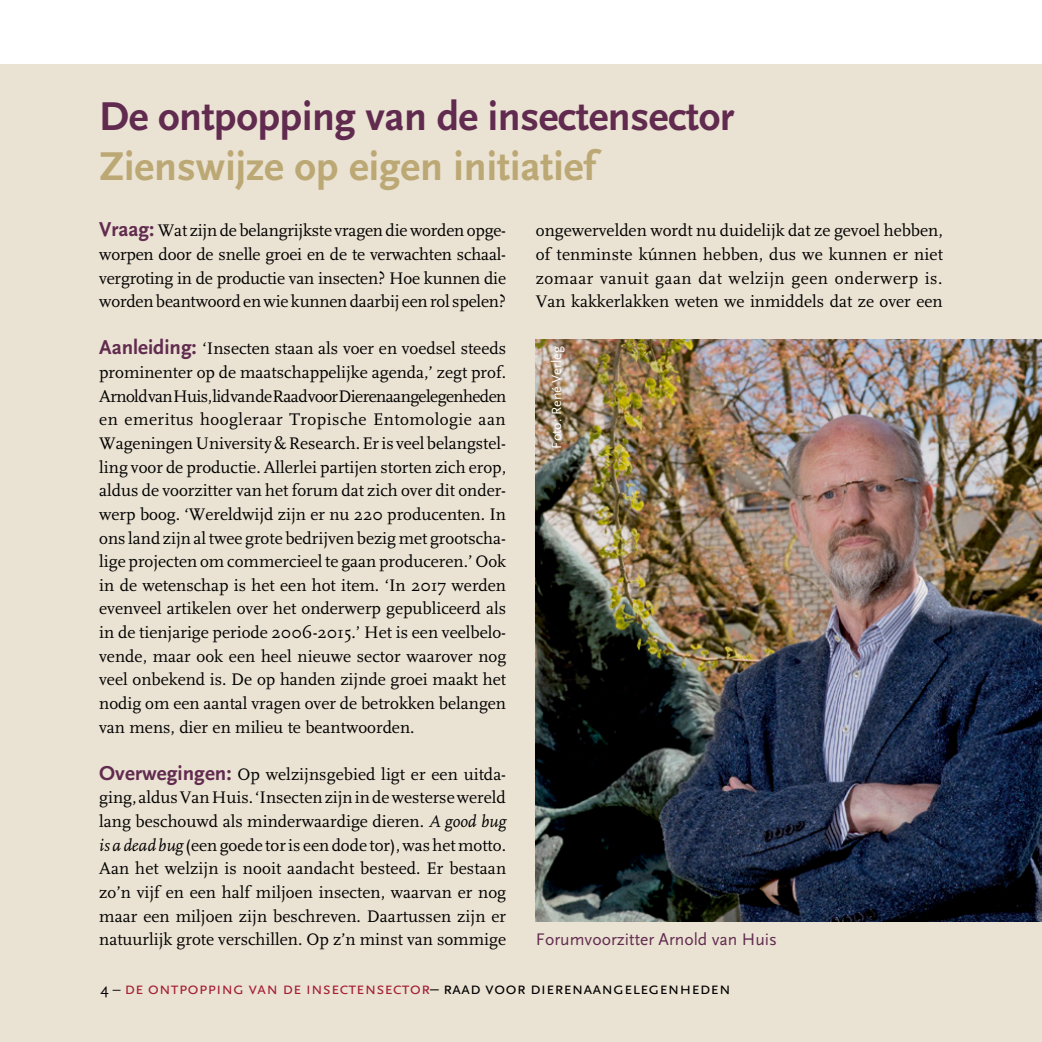
<style>
.page{position:relative;width:1042px;height:1042px;background:#fff}
.page>*{position:absolute;margin:0;border:0;box-sizing:border-box;transform-origin:0 0}
.zienswijze_kop1{font:700 42px "Scala Sans";letter-spacing:-.01em;color:#612b4f}
.zienswijze_kop1-2{font:700 42px "Scala Sans";color:#bca874}
._2-koloms_bodytekst{font:17.5px/23.6px "Scala";color:#000;text-align:justify}
.t1{font:17.5px "Scala Sans Caps";color:#a41e34}
.Onderschrift{font:17.5px "Scala Sans";color:#612b4f}
.Onderschrift-2{font:14px "Scala Sans";color:#fff}
.s1{font-family:"Scala Sans";font-weight:700;font-size:21px;color:#612b4f}
.s2{font-style:italic}
.s3{font-family:"Scala Sans";font-size:15.75px;color:#000}
.s4{color:#000}
</style>
<div class="page">
<div style="left:0;top:64px;width:1042px;height:978px;background:#eae2d2"></div>
<img style="left:536px;top:339px;width:506px;height:582px">
<p class="zienswijze_kop1" style="left:99px;top:94px;width:636px">De ontpopping van de insectensector</p>
<p class="zienswijze_kop1-2" style="left:99px;top:144px;width:498px">Zienswijze op eigen initiatief</p>
<p class="_2-koloms_bodytekst" style="left:536px;top:219px;width:409px">ongewervelden wordt nu duidelijk dat ze gevoel hebben, of tenminste kúnnen hebben, dus we kunnen er niet zomaar vanuit gaan dat welzijn geen onderwerp is.<br>Van kakkerlakken weten we inmiddels dat ze over een</p>
<p class="_2-koloms_bodytekst" style="left:99px;top:219px;width:408px"><span class="s1">Vraag:</span> Wat zijn de belangrijkste vragen die worden opge&shy;worpen door de snelle groei en de te verwachten schaal&shy;vergroting in de productie van insecten? Hoe kunnen die worden beantwoord en wie kunnen daarbij een rol spelen?</p>
<p class="_2-koloms_bodytekst" style="left:99px;top:337px;width:409px"><span class="s1">Aanleiding:</span> ‘Insecten staan als voer en voedsel steeds prominenter op de maatschappelijke agenda,’ zegt prof.<br>Arnold van Huis, lid van de Raad voor Dierenaangelegenheden en emeritus hoogleraar Tropische Entomologie aan Wageningen University &amp; Research. Er is veel belangstel&shy;ling voor de productie. Allerlei partijen storten zich erop, aldus de voorzitter van het forum dat zich over dit onder&shy;werp boog. ‘Wereldwijd zijn er nu 220 producenten. In ons land zijn al twee grote bedrijven bezig met grootscha&shy;lige projecten om commercieel te gaan produceren.’ Ook in de wetenschap is het een hot item. ‘In 2017 werden evenveel artikelen over het onderwerp gepubliceerd als in de tienjarige periode 2006-2015.’ Het is een veelbelo&shy;vende, maar ook een heel nieuwe sector waarover nog veel onbekend is. De op handen zijnde groei maakt het nodig om een aantal vragen over de betrokken belangen van mens, dier en milieu te beantwoorden.</p>
<p class="_2-koloms_bodytekst" style="left:99px;top:762px;width:408px"><span class="s1">Overwegingen:</span> Op welzijnsgebied ligt er een uitda&shy;ging, aldus Van Huis. ‘Insecten zijn in de westerse wereld lang beschouwd als minderwaardige dieren. <span class="s2">A good bug is a dead bug</span> (een goede tor is een dode tor), was het motto.<br>Aan het welzijn is nooit aandacht besteed. Er bestaan zo’n vijf en een half miljoen insecten, waarvan er nog maar een miljoen zijn beschreven. Daartussen zijn er natuurlijk grote verschillen. Op z’n minst van sommige</p>
<p class="Onderschrift-2" style="left:549px;top:449px;width:104px;rotate:-90deg">Foto: René Verleg</p>
<p class="Onderschrift" style="left:536px;top:930px;width:243px">Forumvoorzitter Arnold van Huis</p>
<p class="t1" style="left:100px;top:979px;width:632px"><span class="s3">4 –</span> de ontpopping van de insectensector<span class="s4">– raad voor dierenaangelegenheden</span></p>
</div>
